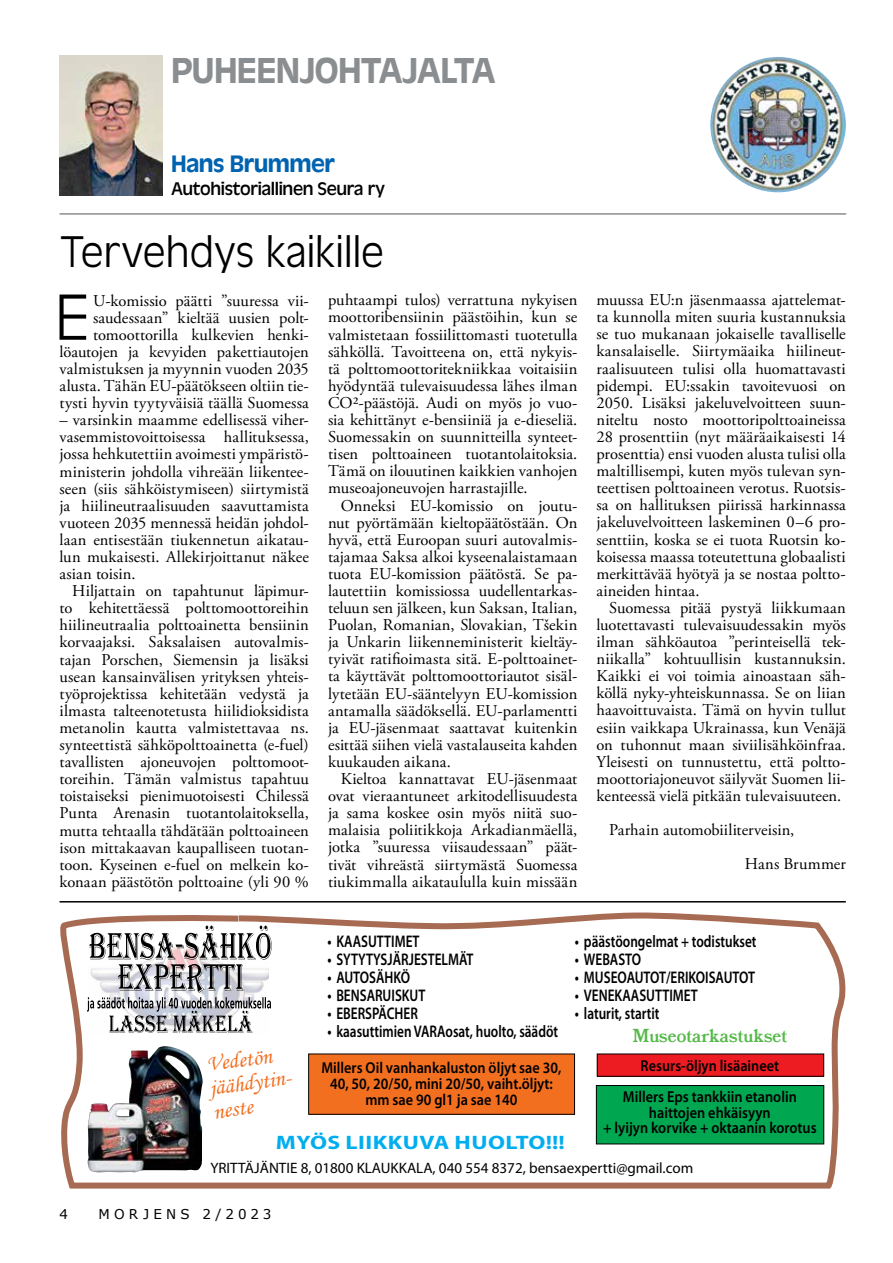
<style>
.page{position:relative;width:893px;height:1263px;background:#fff}
.page>*{position:absolute;margin:0;border:0;box-sizing:border-box;transform-origin:0 0}
.t1{font:300 67.8px "Antique Oli";color:#000}
.t2{font:300 46.2px "Antique Oli";color:#000}
.t3{font:500 37.5px "Antique Oli";letter-spacing:-.02em;color:#8b8e90}
.t4{font:500 24.75px "Antique Oli";letter-spacing:-.02em;color:#0063b0}
.t5{font:22.5px/24px "Monotype Corsiva";color:#f36f20}
.t6{font:700 19.5px "Myriad Pro";letter-spacing:.02em;color:#00aeef;scale:1.22 1}
.t7{font:19.05px "Antique Oli";letter-spacing:-.02em;color:#000}
.t8{font:600 16.8px "Myriad Pro";color:#000;scale:.79 1}
.t9{font:16.8px "Bookman JF Pro";color:#54b947}
.t10{font:16.5px/17.1px "Adobe Garamond Pro";letter-spacing:.005em;color:#000;text-align:justify}
.t11{font:600 15.9px/15.9px "Myriad Pro";color:#000;text-align:center;scale:.9 1}
.t12{font:15.15px "Myriad Pro";color:#000}
.t13{font:13.5px "Verdana";letter-spacing:.31em;color:#000}
</style>
<div class="page">
<hr style="left:60px;top:213px;width:786px;height:2px;background:#8b8e90">
<img style="left:60px;top:55px;width:103px;height:141px">
<hr style="left:60px;top:901px;width:786px;height:1px;background:#000">
<svg style="left:60px;top:912px;width:786px;height:277px"></svg>
<svg style="left:87px;top:925px;width:185px;height:108px"></svg>
<div style="left:309px;top:1054px;width:266px;height:60px;background:#f36f20"></div>
<div style="left:308px;top:1053px;width:267px;height:62px;border:1px solid #000"></div>
<div style="left:597px;top:1054px;width:227px;height:22px;background:#ed1c23"></div>
<div style="left:597px;top:1053px;width:227px;height:24px;border:1px solid #000"></div>
<div style="left:596px;top:1085px;width:228px;height:59px;background:#00a650"></div>
<div style="left:596px;top:1085px;width:228px;height:59px;border:1px solid #000"></div>
<img style="left:87px;top:1046px;width:116px;height:126px">
<img style="left:710px;top:57px;width:136px;height:135px;border-radius:68px">
<h3 class="t3" style="left:171px;top:50px;width:327px">PUHEENJOHTAJALTA</h3>
<h3 class="t4" style="left:171px;top:150px;width:165px">Hans Brummer</h3>
<p class="t7" style="left:171px;top:178px;width:216px">Autohistoriallinen Seura ry</p>
<h2 class="t2" style="left:60px;top:227px;width:326px">Tervehdys kaikille</h2>
<h1 class="t1" style="left:55px;top:282px;width:37px">E</h1>
<p class="t10" style="left:328px;top:292px;width:251px">puhtaampi tulos) verrattuna nykyisen moottoribensiinin päästöihin, kun se valmistetaan fossiilittomasti tuotetulla sähköllä. Tavoitteena on, että nykyis&shy;tä polttomoottoritekniikkaa voitaisiin hyödyntää tulevaisuudessa lähes ilman CO2-päästöjä. Audi on myös jo vuo&shy;sia kehittänyt e-bensiiniä ja e-dieseliä.<br>Suomessakin on suunnitteilla synteet&shy;tisen polttoaineen tuotantolaitoksia.<br>Tämä on ilouutinen kaikkien vanhojen museoajoneuvojen harrastajille.</p>
<p class="t10" style="left:328px;top:497px;width:251px;text-indent:13px">Onneksi EU-komissio on joutu&shy;nut pyörtämään kieltopäätöstään. On hyvä, että Euroopan suuri autovalmis&shy;tajamaa Saksa alkoi kyseenalaistamaan tuota EU-komission päätöstä. Se pa&shy;lautettiin komissiossa uudellentarkas&shy;teluun sen jälkeen, kun Saksan, Italian, Puolan, Romanian, Slovakian, Tšekin ja Unkarin liikenneministerit kieltäy&shy;tyivät ratifioimasta sitä. E-polttoainet&shy;ta käyttävät polttomoottoriautot sisäl&shy;lytetään EU-sääntelyyn EU-komission antamalla säädöksellä. EU-parlamentti ja EU-jäsenmaat saattavat kuitenkin esittää siihen vielä vastalauseita kahden kuukauden aikana.</p>
<p class="t10" style="left:328px;top:771px;width:251px;text-indent:13px">Kieltoa kannattavat EU-jäsenmaat ovat vieraantuneet arkitodellisuudesta ja sama koskee osin myös niitä suo&shy;malaisia poliitikkoja Arkadianmäellä, jotka ”suuressa viisaudessaan” päät&shy;tivät vihreästä siirtymästä Suomessa tiukimmalla aikataululla kuin missään</p>
<p class="t10" style="left:60px;top:292px;width:251px;text-align:right">U-komissio päätti ”suuressa vii&shy;saudessaan” kieltää uusien polt&shy;tomoottorilla kulkevien henki&shy;löautojen ja kevyiden pakettiautojen valmistuksen ja myynnin vuoden 2035 alusta. Tähän EU-päätökseen oltiin tie&shy;tysti hyvin tyytyväisiä täällä Suomessa</p>
<p class="t10" style="left:60px;top:412px;width:251px">– varsinkin maamme edellisessä viher&shy;vasemmistovoittoisessa hallituksessa, jossa hehkutettiin avoimesti ympäristö&shy;ministerin johdolla vihreään liikentee&shy;seen (siis sähköistymiseen) siirtymistä ja hiilineutraalisuuden saavuttamista vuoteen 2035 mennessä heidän johdol&shy;laan entisestään tiukennetun aikatau&shy;lun mukaisesti. Allekirjoittanut näkee asian toisin.</p>
<p class="t10" style="left:60px;top:583px;width:251px;text-indent:13px">Hiljattain on tapahtunut läpimur&shy;to kehitettäessä polttomoottoreihin hiilineutraalia polttoainetta bensiinin korvaajaksi. Saksalaisen autovalmis&shy;tajan Porschen, Siemensin ja lisäksi usean kansainvälisen yrityksen yhteis&shy;työprojektissa kehitetään vedystä ja ilmasta talteenotetusta hiilidioksidista metanolin kautta valmistettavaa ns. synteettistä sähköpolttoainetta (e-fuel) tavallisten ajoneuvojen polttomoot&shy;toreihin. Tämän valmistus tapahtuu toistaiseksi pienimuotoisesti Chilessä Punta Arenasin tuotantolaitoksella, mutta tehtaalla tähdätään polttoaineen ison mittakaavan kaupalliseen tuotan&shy;toon. Kyseinen e-fuel on melkein ko&shy;konaan päästötön polttoaine (yli 90 %</p>
<p class="t10" style="left:596px;top:292px;width:251px">muussa EU:n jäsenmaassa ajattelemat&shy;ta kunnolla miten suuria kustannuksia se tuo mukanaan jokaiselle tavalliselle kansalaiselle. Siirtymäaika hiilineut&shy;raalisuuteen tulisi olla huomattavasti pidempi. EU:ssakin tavoitevuosi on 2050. Lisäksi jakeluvelvoitteen suun&shy;niteltu nosto moottoripolttoaineissa 28 prosenttiin (nyt määräaikaisesti 14 prosenttia) ensi vuoden alusta tulisi olla maltillisempi, kuten myös tulevan syn&shy;teettisen polttoaineen verotus. Ruotsis&shy;sa on hallituksen piirissä harkinnassa jakeluvelvoitteen laskeminen 0–6 pro&shy;senttiin, koska se ei tuota Ruotsin ko&shy;koisessa maassa toteutettuna globaalisti merkittävää hyötyä ja se nostaa poltto&shy;aineiden hintaa.</p>
<p class="t10" style="left:596px;top:600px;width:251px;text-indent:13px">Suomessa pitää pystyä liikkumaan luotettavasti tulevaisuudessakin myös ilman sähköautoa ”perinteisellä tek&shy;niikalla” kohtuullisin kustannuksin.<br>Kaikki ei voi toimia ainoastaan säh&shy;köllä nyky-yhteiskunnassa. Se on liian haavoittuvaista. Tämä on hyvin tullut esiin vaikkapa Ukrainassa, kun Venäjä on tuhonnut maan siviilisähköinfraa.<br>Yleisesti on tunnustettu, että poltto&shy;moottoriajoneuvot säilyvät Suomen lii&shy;kenteessä vielä pitkään tulevaisuuteen.</p>
<p class="t10" style="left:745px;top:813px;width:103px;line-height:34.2px;text-indent:-135px">Parhain automobiiliterveisin,<br>Hans Brummer</p>
<p class="t8" style="left:327px;top:930px;width:118px">• KAASUTTIMET</p>
<p class="t8" style="left:327px;top:948px;width:186px">• SYTYTYSJÄRJESTELMÄT</p>
<p class="t8" style="left:327px;top:966px;width:106px">• AUTOSÄHKÖ</p>
<p class="t8" style="left:327px;top:984px;width:126px">• BENSARUISKUT</p>
<p class="t8" style="left:327px;top:1002px;width:116px">• EBERSPÄCHER</p>
<p class="t8" style="left:327px;top:1020px;width:294px">• kaasuttimien VARAosat, huolto, säädöt</p>
<p class="t8" style="left:575px;top:930px;width:231px">• päästöongelmat + todistukset</p>
<p class="t8" style="left:575px;top:948px;width:85px">• WEBASTO</p>
<p class="t8" style="left:575px;top:966px;width:229px">• MUSEOAUTOT/ERIKOISAUTOT</p>
<p class="t8" style="left:575px;top:984px;width:157px">• VENEKAASUTTIMET</p>
<p class="t8" style="left:575px;top:1002px;width:109px">• laturit, startit</p>
<p class="t9" style="left:632px;top:1027px;width:157px">Museotarkastukset</p>
<h3 class="t5" style="left:205px;top:1053px;width:88px;rotate:-8deg">Vedetön jäähdytin&shy;neste</h3>
<p class="t11" style="left:321px;top:1059px;width:268px">Millers Oil vanhankaluston öljyt sae 30,<br>40, 50, 20/50, mini 20/50, vaiht.öljyt: mm sae 90 gl1 ja sae 140</p>
<p class="t11" style="left:623px;top:1050px;width:195px;line-height:30.6px">Resurs-öljyn lisäaineet<br>Millers Eps tankkiin etanolin</p>
<p class="t11" style="left:603px;top:1104px;width:239px">haittojen ehkäisyyn<br>+ lyijyn korvike + oktaanin korotus</p>
<p class="t6" style="left:276px;top:1129px;width:238px">MYÖS LIIKKUVA HUOLTO!!!</p>
<p class="t12" style="left:210px;top:1158px;width:484px">YRITTÄJÄNTIE 8, 01800 KLAUKKALA, 040 554 8372, bensaexpertti@gmail.com</p>
<p class="t13" style="left:60px;top:1205px;width:10px">4</p>
<p class="t13" style="left:99px;top:1205px;width:174px">MORJENS 2/2023</p>
</div>
